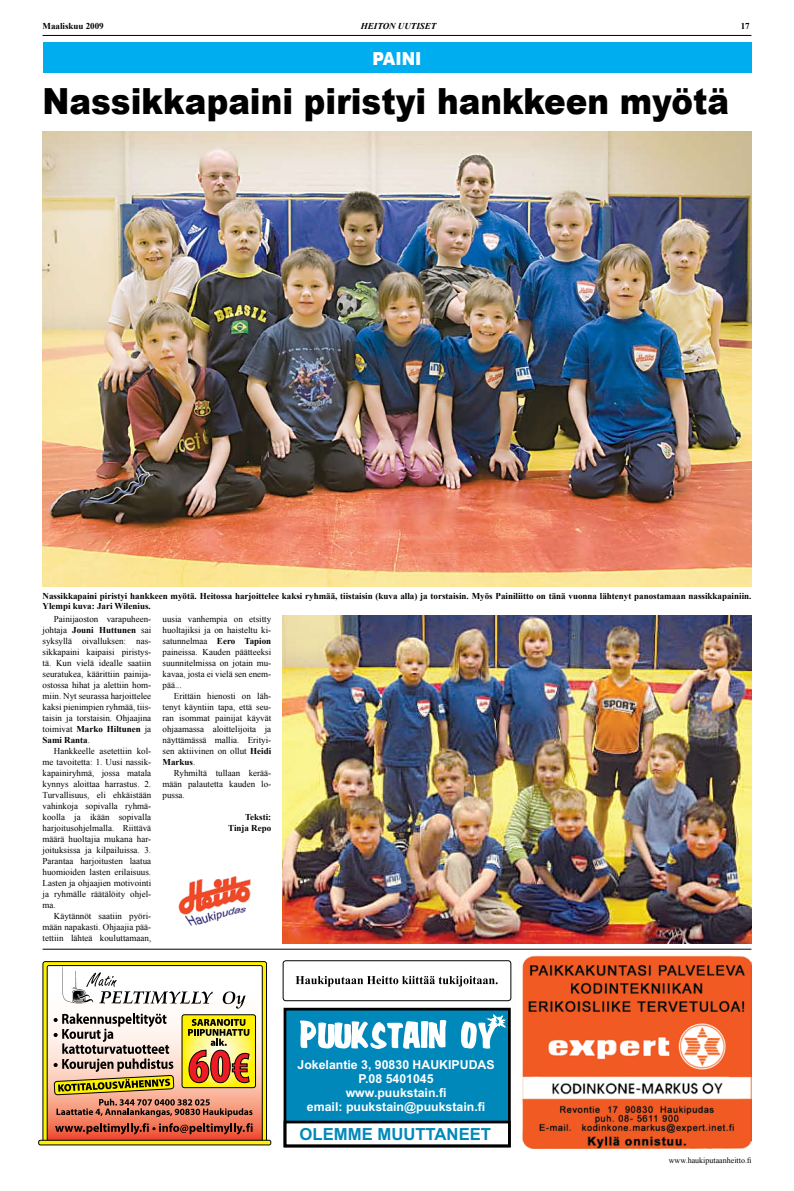
<style>
.page{position:relative;width:794px;height:1191px;background:#fff}
.page>*{position:absolute;margin:0;border:0;box-sizing:border-box;transform-origin:0 0}
.t1{font:900 36px "Arial";color:#000;scale:.9 1}
.t2{font:900 18px "Arial";color:#fff;scale:.9 1}
.t3{font:700 16.7px "Arial";color:#0088ba}
.t4{font:700 12.3px/13.8px "Arial";color:#fff;text-align:center}
.t5{font:9px/11px "Times New Roman";color:#000;text-align:justify}
.t6{font:700 9px/11px "Times New Roman";color:#000;text-align:right}
.t7{font:italic 700 9px "Times New Roman";color:#000}
.t8{font:8px "Times New Roman";color:#000}
.s1{font-weight:700}
</style>
<div class="page">
<hr style="left:43px;top:35px;width:708px;height:1px;background:#000">
<div style="left:43px;top:43px;width:708px;height:30px;background:#00aeef"></div>
<img style="left:43px;top:132px;width:708px;height:455px">
<img style="left:283px;top:615px;width:468px;height:328px">
<svg style="left:42px;top:961px;width:225px;height:162px;background:#beb509"></svg>
<svg style="left:47px;top:965px;width:216px;height:158px"></svg>
<img style="left:61px;top:965px;width:185px;height:44px">
<svg style="left:38px;top:1123px;width:233px;height:22px;background:#bc662c"></svg>
<img style="left:54px;top:1013px;width:202px;height:104px">
<div style="left:285px;top:1009px;width:224px;height:137px;background:#0088ba"></div>
<div style="left:285px;top:1122px;width:224px;height:24px;background:#fff"></div>
<div style="left:283px;top:1120px;width:228px;height:27px;border:3px solid #000"></div>
<svg style="left:300px;top:1014px;width:205px;height:35px"></svg>
<div style="left:283px;top:1007px;width:228px;height:140px;border:3px solid #000"></div>
<img style="left:522px;top:955px;width:229px;height:193px">
<hr style="left:43px;top:948px;width:708px;height:1px;background:#000">
<svg style="left:295px;top:976px;width:202px;height:10px"></svg>
<div style="left:283px;top:960px;width:228px;height:41px;border:1px solid #000;border-radius:3px"></div>
<img style="left:178px;top:876px;width:73px;height:50px">
<p class="t6" style="left:43px;top:20px;width:63px">Maaliskuu 2009</p>
<p class="t7" style="left:361px;top:20px;width:77px">HEITON UUTISET</p>
<p class="t6" style="left:741px;top:20px;width:10px">17</p>
<h2 class="t2" style="left:372px;top:45px;width:56px">PAINI</h2>
<h1 class="t1" style="left:43px;top:75px;width:764px">Nassikkapaini piristyi hankkeen myötä</h1>
<p class="t6" style="left:43px;top:591px;width:710px;line-height:10px;text-align:left">Nassikkapaini piristyi hankkeen myötä. Heitossa harjoittelee kaksi ryhmää, tiistaisin (kuva alla) ja torstaisin. Myös Painiliitto on tänä vuonna lähtenyt panostamaan nassikkapainiin.<br>Ylempi kuva: Jari Wilenius.</p>
<p class="t5" style="left:43px;top:613px;width:110px;text-indent:11px">Painijaoston varapuheen&shy;johtaja <span class="s1">Jouni Huttunen</span> sai syksyllä oivalluksen: nas&shy;sikkapaini kaipaisi piristys&shy;tä. Kun vielä idealle saatiin seuratukea, käärittiin painija&shy;ostossa hihat ja alettiin hom&shy;miin. Nyt seurassa harjoittelee kaksi pienimpien ryhmää, tiis&shy;taisin ja torstaisin. Ohjaajina toimivat <span class="s1">Marko Hiltunen</span> ja <span class="s1">Sami Ranta</span>.</p>
<p class="t5" style="left:43px;top:745px;width:110px;text-indent:11px">Hankkeelle asetettiin kol&shy;me tavoitetta: 1. Uusi nassik&shy;kapainiryhmä, jossa matala kynnys aloittaa harrastus. 2.<br>Turvallisuus, eli ehkäistään vahinkoja sopivalla ryhmä&shy;koolla ja ikään sopivalla harjoitusohjelmalla. Riittävä määrä huoltajia mukana har&shy;joituksissa ja kilpailuissa. 3.<br>Parantaa harjoitusten laatua huomioiden lasten erilaisuus.<br>Lasten ja ohjaajien motivointi ja ryhmälle räätälöity ohjel&shy;ma.</p>
<p class="t5" style="left:43px;top:910px;width:110px;text-indent:11px">Käytännöt saatiin pyöri&shy;mään napakasti. Ohjaajia pää&shy;tettiin lähteä kouluttamaan,</p>
<p class="t5" style="left:163px;top:613px;width:110px">uusia vanhempia on etsitty huoltajiksi ja on haisteltu ki&shy;satunnelmaa <span class="s1">Eero Tapion </span>paineissa. Kauden päätteeksi suunnitelmissa on jotain mu&shy;kavaa, josta ei vielä sen enem&shy;pää...</p>
<p class="t5" style="left:163px;top:690px;width:110px;text-indent:11px">Erittäin hienosti on läh&shy;tenyt käyntiin tapa, että seu&shy;ran isommat painijat käyvät ohjaamassa aloittelijoita ja näyttämässä mallia. Erityi&shy;sen aktiivinen on ollut <span class="s1">Heidi Markus</span>.</p>
<p class="t5" style="left:163px;top:767px;width:110px;text-indent:11px">Ryhmiltä tullaan kerää&shy;mään palautetta kauden lo&shy;pussa.</p>
<p class="t6" style="left:228px;top:811px;width:45px">Teksti:<br>Tinja Repo</p>
<h3 class="t4" style="left:297px;top:1059px;width:199px">Jokelantie 3, 90830 HAUKIPUDAS<br>P.08 5401045<br>www.puukstain.fi<br>email: puukstain@puukstain.fi</h3>
<h3 class="t3" style="left:299px;top:1123px;width:193px">OLEMME MUUTTANEET</h3>
<p class="t8" style="left:669px;top:1154px;width:84px">www.haukiputaanheitto.fi</p>
</div>
